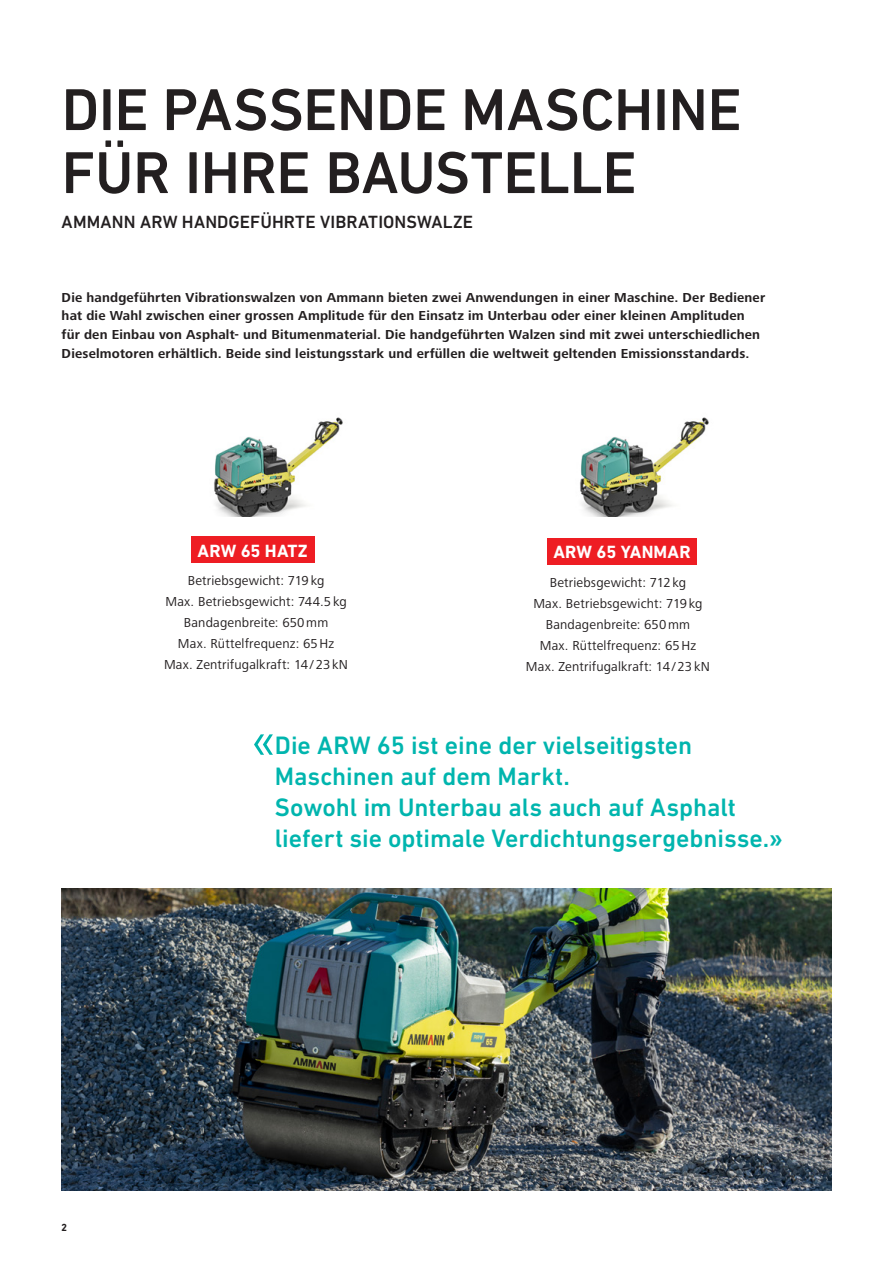
<style>
.page{position:relative;width:893px;height:1263px;background:#fff}
.page>*{position:absolute;margin:0;border:0;box-sizing:border-box;transform-origin:0 0}
.t1{font:500 60px/63px "DIN Next LT Pro";letter-spacing:-.005em;color:#231f20}
.t2{font:51.3px "Frutiger Next LTW1 G";color:#00b5ae}
.t3{font:500 25.65px/31px "DIN Next LT Pro";color:#00b5ae}
.t4{font:500 18px "DIN Next LT Pro";letter-spacing:.005em;color:#231f20}
.t5{font:700 18px "DIN Next LT Pro";letter-spacing:.01em;color:#fff}
.t6{font:700 13.5px/18.8px "Frutiger Next LTW1 G";letter-spacing:.015em;color:#231f20}
.t7{font:13.5px/20.9px "Frutiger Next LTW1 G";letter-spacing:.015em;color:#231f20;text-align:center}
.t8{font:700 10.5px "DIN Next LT Pro";color:#231f20}
.s1{font-family:"Frutiger Next LTW1 G";font-weight:700}
</style>
<div class="page">
<div style="left:191px;top:537px;width:123px;height:26px;background:#ee1d23"></div>
<div style="left:547px;top:538px;width:150px;height:27px;background:#ee1d23"></div>
<img style="left:62px;top:888px;width:769px;height:303px">
<img style="left:214px;top:417px;width:129px;height:100px">
<img style="left:580px;top:417px;width:129px;height:100px">
<h1 class="t1" style="left:62px;top:78px;width:682px">DIE PASSENDE MASCHINE<br>FÜR IHRE BAUSTELLE</h1>
<h3 class="t4" style="left:62px;top:211px;width:413px">AMMANN ARW HANDGEFÜHRTE VIBRATIONSWALZE</h3>
<p class="t6" style="left:62px;top:288px;width:705px">Die handgeführten Vibrationswalzen von Ammann bieten zwei Anwendungen in einer Maschine. Der Bediener hat die Wahl zwischen einer grossen Amplitude für den Einsatz im Unterbau oder einer kleinen Amplituden für den Einbau von Asphalt- und Bitumenmaterial. Die handgeführten Walzen sind mit zwei unterschiedlichen Dieselmotoren erhältlich. Beide sind leistungsstark und erfüllen die weltweit geltenden Emissionsstandards.</p>
<h3 class="t5" style="left:198px;top:540px;width:112px">ARW 65 HATZ</h3>
<h3 class="t5" style="left:553px;top:541px;width:139px">ARW 65 YANMAR</h3>
<p class="t7" style="left:164px;top:571px;width:186px">Betriebsgewicht: 719kg<br>Max. Betriebsgewicht: 744.5kg<br>Bandagenbreite: 650mm<br>Max. Rüttelfrequenz: 65Hz<br>Max. Zentrifugalkraft: 14/23kN</p>
<p class="t7" style="left:526px;top:573px;width:186px">Betriebsgewicht: 712kg<br>Max. Betriebsgewicht: 719kg<br>Bandagenbreite: 650mm<br>Max. Rüttelfrequenz: 65Hz<br>Max. Zentrifugalkraft: 14/23kN</p>
<p class="t8" style="left:62px;top:1221px;width:7px">2</p>
<h2 class="t2" style="left:252px;top:711px;width:24px">«</h2>
<h3 class="t3" style="left:275px;top:730px;width:509px">Die ARW 65 ist eine der vielseitigsten Maschinen auf dem Markt.<br>Sowohl im Unterbau als auch auf Asphalt liefert sie optimale Verdichtungsergebnisse.<span class="s1">»</span></h3>
</div>
